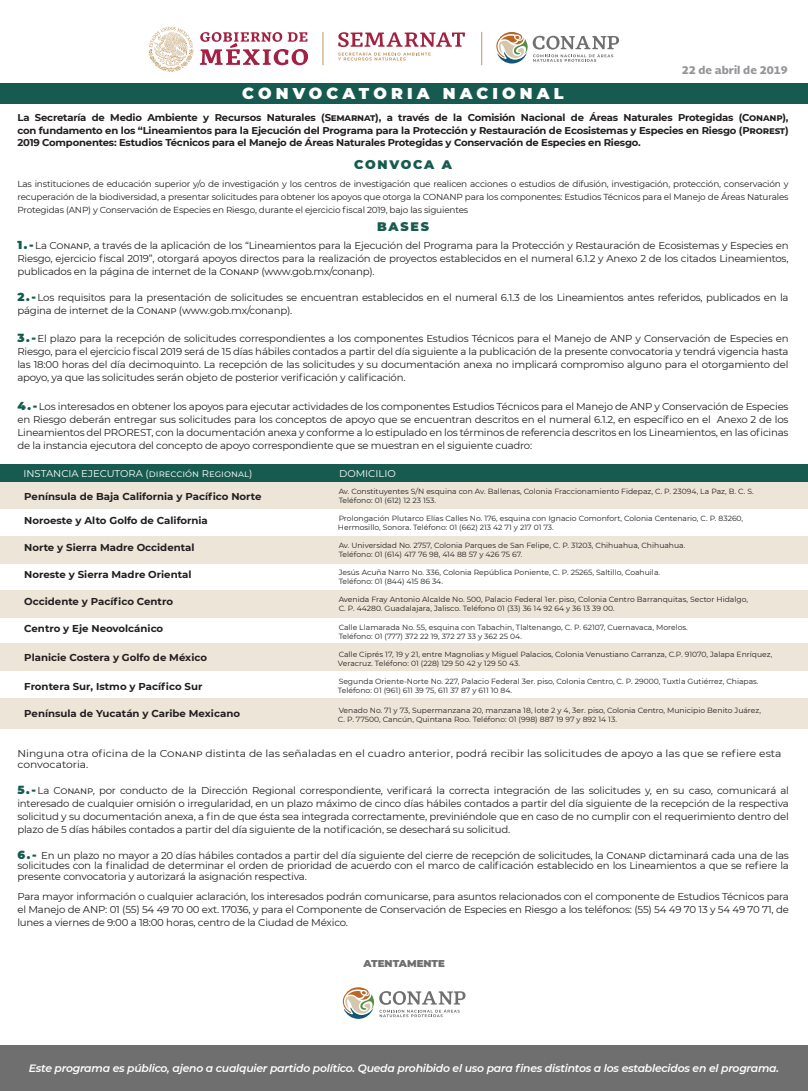
<style>
.page{position:relative;width:808px;height:1091px;background:#fff}
.page>*{position:absolute;margin:0;border:0;box-sizing:border-box;transform-origin:0 0}
.t1{font:900 15.62px "Montserrat";letter-spacing:.26em;color:#fff}
.t2{font:900 12.38px "Montserrat";letter-spacing:.14em;color:#175b50}
.t3{font:900 10.75px "Soberana Sans";color:#939598}
.t4{font:italic 600 10.62px "Montserrat";letter-spacing:-.02em;color:#fff}
.t5{font:10px/13px "Montserrat";letter-spacing:-.02em;color:#231f20;text-align:justify}
.t6{font:700 10px "Montserrat";color:#231f20}
.t7{font:10px/11.5px "Montserrat";color:#231f20;scale:1.07 1}
.t8{font:700 9.88px/12.5px "Montserrat";letter-spacing:-.02em;color:#231f20;text-align:justify}
.t9{font:9.88px "Montserrat";color:#fff}
.t10{font:900 9.88px "Montserrat";color:#706f70}
.t11{font:8.75px/13px "Montserrat";letter-spacing:-.02em;color:#231f20;text-align:justify}
.t12{font:7.5px/9px "Montserrat";color:#231f20}
.s1{font-weight:900;font-size:11.5px;color:#175b50}
</style>
<div class="page">
<div style="left:0;top:536px;width:808px;height:27px;background:#ede6d8"></div>
<div style="left:0;top:590px;width:808px;height:28px;background:#ede6d8"></div>
<div style="left:0;top:482px;width:808px;height:27px;background:#ede6d8"></div>
<div style="left:0;top:643px;width:808px;height:27px;background:#ede6d8"></div>
<div style="left:0;top:698px;width:808px;height:31px;background:#ede6d8"></div>
<div style="left:0;top:464px;width:808px;height:17px;background:#175b50"></div>
<div style="left:0;top:83px;width:808px;height:20px;background:#175b50"></div>
<div style="left:0;top:1045px;width:808px;height:46px;background:#706f70"></div>
<svg style="left:338px;top:32px;width:127px;height:28px"></svg>
<svg style="left:149px;top:27px;width:44px;height:45px"></svg>
<svg style="left:200px;top:32px;width:108px;height:33px"></svg>
<hr style="left:323px;top:32px;width:1px;height:33px;background:#c3945d">
<hr style="left:481px;top:32px;width:1px;height:33px;background:#c3945d">
<svg style="left:496px;top:32px;width:123px;height:31px"></svg>
<svg style="left:343px;top:987px;width:122px;height:31px"></svg>
<p class="t3" style="left:682px;top:63px;width:107px">22 de abril de 2019</p>
<h1 class="t1" style="left:242px;top:82px;width:323px">CONVOCATORIA NACIONAL</h1>
<p class="t8" style="left:17px;top:111px;width:773px">La Secretaría de Medio Ambiente y Recursos Naturales (SEMARNAT), a través de la Comisión Nacional de Áreas Naturales Protegidas (CONANP), con fundamento en los “Lineamientos para la Ejecución del Programa para la Protección y Restauración de Ecosistemas y Especies en Riesgo (PROREST)<br>2019 Componentes: Estudios Técnicos para el Manejo de Áreas Naturales Protegidas y Conservación de Especies en Riesgo.</p>
<p class="t2" style="left:354px;top:155px;width:99px">CONVOCA A</p>
<p class="t11" style="left:17px;top:177px;width:773px">Las instituciones de educación superior y/o de investigación y los centros de investigación que realicen acciones o estudios de difusión, investigación, protección, conservación y recuperación de la biodiversidad, a presentar solicitudes para obtener los apoyos que otorga la CONANP para los componentes: Estudios Técnicos para el Manejo de Áreas Naturales Protegidas (ANP) y Conservación de Especies en Riesgo, durante el ejercicio fiscal 2019, bajo las siguientes</p>
<p class="t2" style="left:377px;top:217px;width:53px">BASES</p>
<p class="t5" style="left:17px;top:238px;width:773px"><span class="s1">1 .-</span> La CONANP, a través de la aplicación de los “Lineamientos para la Ejecución del Programa para la Protección y Restauración de Ecosistemas y Especies en Riesgo, ejercicio fiscal 2019”, otorgará apoyos directos para la realización de proyectos establecidos en el numeral 6.1.2 y Anexo 2 de los citados Lineamientos, publicados en la página de internet de la CONANP (www.gob.mx/conanp).</p>
<p class="t5" style="left:17px;top:291px;width:773px"><span class="s1">2 .-</span> Los requisitos para la presentación de solicitudes se encuentran establecidos en el numeral 6.1.3 de los Lineamientos antes referidos, publicados en la página de internet de la CONANP (www.gob.mx/conanp).</p>
<p class="t5" style="left:17px;top:332px;width:773px"><span class="s1">3 .-</span> El plazo para la recepción de solicitudes correspondientes a los componentes Estudios Técnicos para el Manejo de ANP y Conservación de Especies en Riesgo, para el ejercicio fiscal 2019 será de 15 días hábiles contados a partir del día siguiente a la publicación de la presente convocatoria y tendrá vigencia hasta las 18:00 horas del día decimoquinto. La recepción de las solicitudes y su documentación anexa no implicará compromiso alguno para el otorgamiento del apoyo, ya que las solicitudes serán objeto de posterior verificación y calificación.</p>
<p class="t5" style="left:17px;top:399px;width:773px"><span class="s1">4 .-</span> Los interesados en obtener los apoyos para ejecutar actividades de los componentes Estudios Técnicos para el Manejo de ANP y Conservación de Especies en Riesgo deberán entregar sus solicitudes para los conceptos de apoyo que se encuentran descritos en el numeral 6.1.2, en específico en el Anexo 2 de los Lineamientos del PROREST, con la documentación anexa y conforme a lo estipulado en los términos de referencia descritos en los Lineamientos, en las oficinas de la instancia ejecutora del concepto de apoyo correspondiente que se muestran en el siguiente cuadro:</p>
<p class="t12" style="left:339px;top:486px;width:417px">Av. Constituyentes S/N esquina con Av. Ballenas, Colonia Fraccionamiento Fidepaz, C. P. 23094, La Paz, B. C. S.<br>Teléfono: 01 (612) 12 23 153.</p>
<p class="t12" style="left:338px;top:513px;width:407px">Prolongación Plutarco Elías Calles No. 176, esquina con Ignacio Comonfort, Colonia Centenario, C. P. 83260,<br>Hermosillo, Sonora. Teléfono: 01 (662) 213 42 71 y 217 01 73.</p>
<p class="t12" style="left:339px;top:540px;width:348px">Av. Universidad No. 2757, Colonia Parques de San Felipe, C. P. 31203, Chihuahua, Chihuahua.<br>Teléfono: 01 (614) 417 76 98, 414 88 57 y 426 75 67.</p>
<p class="t12" style="left:339px;top:568px;width:323px">Jesús Acuña Narro No. 336, Colonia República Poniente, C. P. 25265, Saltillo, Coahuila.<br>Teléfono: 01 (844) 415 86 34.</p>
<p class="t12" style="left:339px;top:595px;width:411px">Avenida Fray Antonio Alcalde No. 500, Palacio Federal 1er. piso, Colonia Centro Barranquitas, Sector Hidalgo,<br>C. P. 44280. Guadalajara, Jalisco. Teléfono 01 (33) 36 14 92 64 y 36 13 39 00.</p>
<p class="t12" style="left:339px;top:622px;width:351px">Calle Llamarada No. 55, esquina con Tabachin, Tlaltenango, C. P. 62107, Cuernavaca, Morelos.<br>Teléfono: 01 (777) 372 22 19, 372 27 33 y 362 25 04.</p>
<p class="t12" style="left:338px;top:649px;width:436px">Calle Ciprés 17, 19 y 21, entre Magnolias y Miguel Palacios, Colonia Venustiano Carranza, C.P. 91070, Jalapa Enríquez,<br>Veracruz. Teléfono: 01 (228) 129 50 42 y 129 50 43.</p>
<p class="t12" style="left:338px;top:676px;width:422px">Segunda Oriente-Norte No. 227, Palacio Federal 3er. piso, Colonia Centro, C. P. 29000, Tuxtla Gutiérrez, Chiapas.<br>Teléfono: 01 (961) 611 39 75, 611 37 87 y 611 10 84.</p>
<p class="t12" style="left:338px;top:705px;width:425px">Venado No. 71 y 73, Supermanzana 20, manzana 18, lote 2 y 4, 3er. piso, Colonia Centro, Municipio Benito Juárez,<br>C. P. 77500, Cancún, Quintana Roo. Teléfono: 01 (998) 887 19 97 y 892 14 13.</p>
<p class="t9" style="left:23px;top:466px;width:230px">INSTANCIA EJECUTORA (dirección Regional)</p>
<p class="t9" style="left:339px;top:466px;width:58px">DOMICILIO</p>
<p class="t6" style="left:24px;top:489px;width:239px">Península de Baja California y Pacífico Norte</p>
<p class="t6" style="left:24px;top:513px;width:185px">Noroeste y Alto Golfo de California</p>
<p class="t6" style="left:24px;top:540px;width:172px">Norte y Sierra Madre Occidental</p>
<p class="t6" style="left:24px;top:567px;width:169px">Noreste y Sierra Madre Oriental</p>
<p class="t6" style="left:24px;top:594px;width:150px">Occidente y Pacífico Centro</p>
<p class="t6" style="left:24px;top:621px;width:140px">Centro y Eje Neovolcánico</p>
<p class="t6" style="left:24px;top:650px;width:184px">Planicie Costera y Golfo de México</p>
<p class="t6" style="left:24px;top:679px;width:180px">Frontera Sur, Istmo y Pacífico Sur</p>
<p class="t6" style="left:24px;top:706px;width:217px">Península de Yucatán y Caribe Mexicano</p>
<p class="t7" style="left:17px;top:747px;width:716px">Ninguna otra oficina de la CONANP distinta de las señaladas en el cuadro anterior, podrá recibir las solicitudes de apoyo a las que se refiere esta convocatoria.</p>
<p class="t5" style="left:17px;top:783px;width:773px"><span class="s1">5 .-</span> La CONANP, por conducto de la Dirección Regional correspondiente, verificará la correcta integración de las solicitudes y, en su caso, comunicará al interesado de cualquier omisión o irregularidad, en un plazo máximo de cinco días hábiles contados a partir del día siguiente de la recepción de la respectiva solicitud y su documentación anexa, a fin de que ésta sea integrada correctamente, previniéndole que en caso de no cumplir con el requerimiento dentro del plazo de 5 días hábiles contados a partir del día siguiente de la notificación, se desechará su solicitud.</p>
<p class="t5" style="left:17px;top:849px;width:773px;line-height:10.5px"><span class="s1">6 .-</span> En un plazo no mayor a 20 días hábiles contados a partir del día siguiente del cierre de recepción de solicitudes, la CONANP dictaminará cada una de las solicitudes con la finalidad de determinar el orden de prioridad de acuerdo con el marco de calificación establecido en los Lineamientos a que se refiere la presente convocatoria y autorizará la asignación respectiva.</p>
<p class="t5" style="left:17px;top:889px;width:773px">Para mayor información o cualquier aclaración, los interesados podrán comunicarse, para asuntos relacionados con el componente de Estudios Técnicos para el Manejo de ANP: 01 (55) 54 49 70 00 ext. 17036, y para el Componente de Conservación de Especies en Riesgo a los teléfonos: (55) 54 49 70 13 y 54 49 70 71, de lunes a viernes de 9:00 a 18:00 horas, centro de la Ciudad de México.</p>
<p class="t10" style="left:363px;top:956px;width:83px">ATENTAMENTE</p>
<p class="t4" style="left:29px;top:1060px;width:752px">Este programa es público, ajeno a cualquier partido político. Queda prohibido el uso para fines distintos a los establecidos en el programa.</p>
</div>
